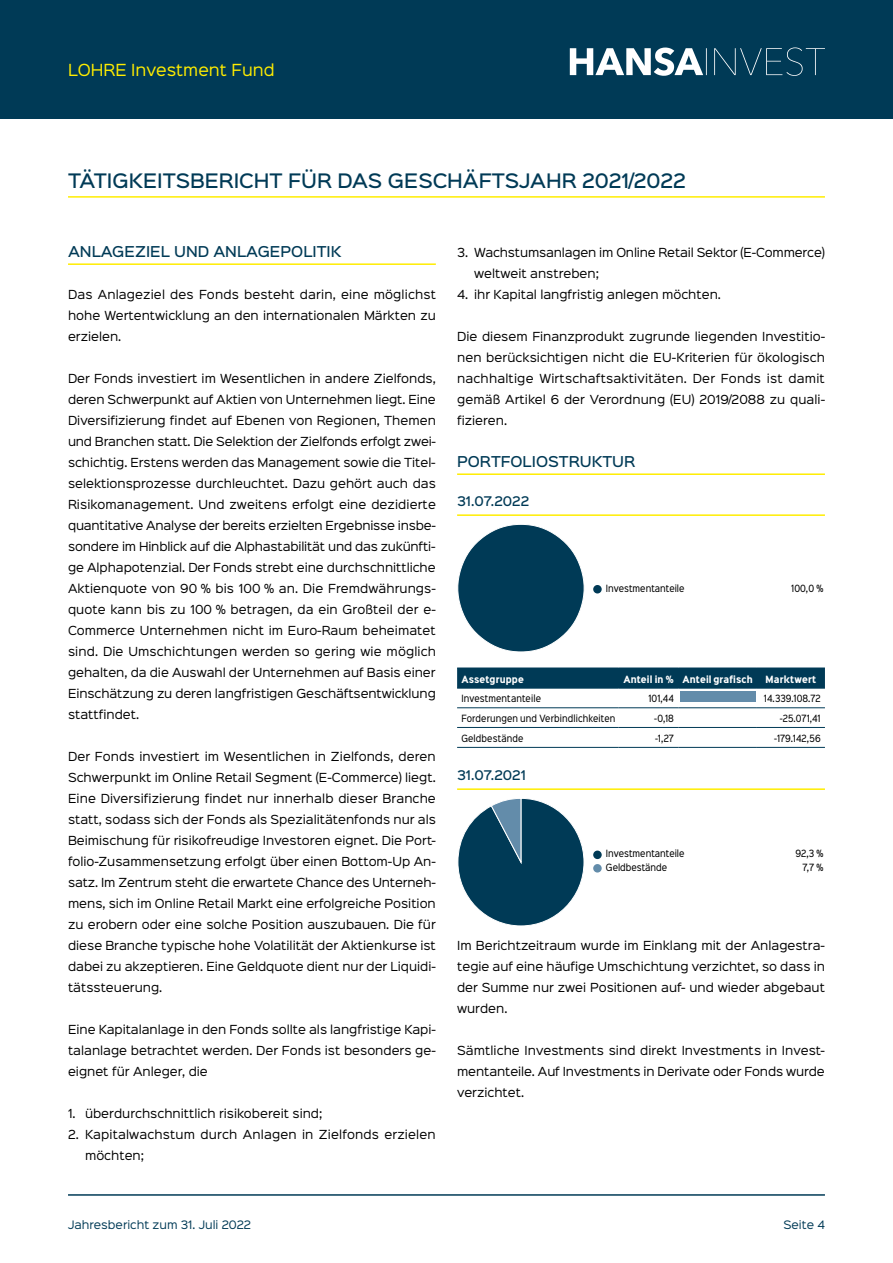
<style>
.page{position:relative;width:893px;height:1263px;background:#fff}
.page>*{position:absolute;margin:0;border:0;box-sizing:border-box;transform-origin:0 0}
.t1{font:500 18px "Sinkin Sans 500";color:#003a56}
.t2{font:15px "Sinkin Sans 400";color:#ffed00}
.t3{font:500 13.5px "Sinkin Sans 500";color:#003a56}
.t4{font:500 12px "Sinkin Sans 500";color:#003a56}
.t5{font:11.25px/21px "Sinkin Sans 400";color:#000;text-align:justify}
.t6{font:10.5px "Sinkin Sans 400";color:#003a56}
.t7{font:9px "Sinkin Sans Narrow W01 400 Rg";letter-spacing:.01em;color:#000}
.t8{font:700 9px "Sinkin Sans Narrow W01 700";letter-spacing:.015em;color:#fff}
</style>
<div class="page">
<div style="left:0;top:0;width:893px;height:119px;background:#003a56"></div>
<svg style="left:570px;top:47px;width:255px;height:29px"></svg>
<hr style="left:68px;top:1194px;width:757px;height:2px;background:#003a56">
<hr style="left:68px;top:263px;width:368px;height:2px;background:#ffed00">
<hr style="left:457px;top:473px;width:368px;height:2px;background:#ffed00">
<hr style="left:68px;top:196px;width:757px;height:2px;background:#ffed00">
<hr style="left:457px;top:514px;width:368px;height:2px;background:#ffed00">
<div style="left:593px;top:585px;width:9px;height:8px;background:#003a56;border-radius:50%"></div>
<svg style="left:457px;top:524px;width:128px;height:128px"></svg>
<hr style="left:457px;top:788px;width:368px;height:2px;background:#ffed00">
<div style="left:593px;top:864px;width:9px;height:8px;background:#638caa;border-radius:50%"></div>
<svg style="left:593px;top:850px;width:9px;height:9px"></svg>
<svg style="left:458px;top:798px;width:126px;height:128px"></svg>
<div style="left:457px;top:669px;width:368px;height:19px;background:#003a56"></div>
<hr style="left:457px;top:688px;width:162px;height:1px;background:#003a56">
<hr style="left:619px;top:688px;width:59px;height:1px;background:#003a56">
<hr style="left:678px;top:688px;width:79px;height:1px;background:#003a56">
<hr style="left:757px;top:688px;width:68px;height:1px;background:#003a56">
<hr style="left:457px;top:668px;width:162px;height:1px;background:#003a56">
<hr style="left:619px;top:668px;width:59px;height:1px;background:#003a56">
<hr style="left:678px;top:668px;width:79px;height:1px;background:#003a56">
<hr style="left:757px;top:668px;width:68px;height:1px;background:#003a56">
<hr style="left:457px;top:707px;width:162px;height:1px;background:#003a56">
<hr style="left:619px;top:707px;width:59px;height:1px;background:#003a56">
<hr style="left:678px;top:707px;width:79px;height:1px;background:#003a56">
<hr style="left:757px;top:707px;width:68px;height:1px;background:#003a56">
<hr style="left:457px;top:727px;width:162px;height:1px;background:#003a56">
<hr style="left:619px;top:727px;width:59px;height:1px;background:#003a56">
<hr style="left:678px;top:727px;width:79px;height:1px;background:#003a56">
<hr style="left:757px;top:727px;width:68px;height:1px;background:#003a56">
<hr style="left:457px;top:747px;width:162px;height:1px;background:#003a56">
<hr style="left:619px;top:747px;width:59px;height:1px;background:#003a56">
<hr style="left:678px;top:747px;width:79px;height:1px;background:#003a56">
<hr style="left:757px;top:747px;width:68px;height:1px;background:#003a56">
<div style="left:681px;top:691px;width:75px;height:11px;background:#638caa"></div>
<h2 class="t2" style="left:68px;top:57px;width:208px">LOHRE Investment Fund</h2>
<h1 class="t1" style="left:68px;top:165px;width:619px">TÄTIGKEITSBERICHT FÜR DAS GESCHÄFTSJAHR 2021/2022</h1>
<p class="t3" style="left:68px;top:240px;width:275px">ANLAGEZIEL UND ANLAGEPOLITIK</p>
<p class="t5" style="left:68px;top:283px;width:369px">Das Anlageziel des Fonds besteht darin, eine möglichst hohe Wertentwicklung an den internationalen Märkten zu erzielen.</p>
<p class="t5" style="left:68px;top:367px;width:370px">Der Fonds investiert im Wesentlichen in andere Zielfonds, deren Schwerpunkt auf Aktien von Unternehmen liegt. Eine Diversifizierung findet auf Ebenen von Regionen, Themen und Branchen statt. Die Selektion der Zielfonds erfolgt zwei&shy;schichtig. Erstens werden das Management sowie die Titel&shy;selektionsprozesse durchleuchtet. Dazu gehört auch das Risikomanagement. Und zweitens erfolgt eine dezidierte quantitative Analyse der bereits erzielten Ergebnisse insbe&shy;sondere im Hinblick auf die Alphastabilität und das zukünfti&shy;ge Alphapotenzial. Der Fonds strebt eine durchschnittliche Aktienquote von 90 % bis 100 % an. Die Fremdwährungs&shy;quote kann bis zu 100 % betragen, da ein Großteil der e-Commerce Unternehmen nicht im Euro-Raum beheimatet sind. Die Umschichtungen werden so gering wie möglich gehalten, da die Auswahl der Unternehmen auf Basis einer Einschätzung zu deren langfristigen Geschäftsentwicklung stattfindet.</p>
<p class="t5" style="left:68px;top:745px;width:369px">Der Fonds investiert im Wesentlichen in Zielfonds, deren Schwerpunkt im Online Retail Segment (E-Commerce) liegt.<br>Eine Diversifizierung findet nur innerhalb dieser Branche statt, sodass sich der Fonds als Spezialitätenfonds nur als Beimischung für risikofreudige Investoren eignet. Die Port&shy;folio-Zusammensetzung erfolgt über einen Bottom-Up An&shy;satz. Im Zentrum steht die erwartete Chance des Unterneh&shy;mens, sich im Online Retail Markt eine erfolgreiche Position zu erobern oder eine solche Position auszubauen. Die für diese Branche typische hohe Volatilität der Aktienkurse ist dabei zu akzeptieren. Eine Geldquote dient nur der Liquidi&shy;tätssteuerung.</p>
<p class="t5" style="left:68px;top:1018px;width:369px">Eine Kapitalanlage in den Fonds sollte als langfristige Kapi&shy;talanlage betrachtet werden. Der Fonds ist besonders ge&shy;eignet für Anleger, die</p>
<p class="t5" style="left:68px;top:1102px;width:256px">1. überdurchschnittlich risikobereit sind;</p>
<p class="t5" style="left:85px;top:1123px;width:352px;text-indent:-17px">2. Kapitalwachstum durch Anlagen in Zielfonds erzielen möchten;</p>
<p class="t5" style="left:474px;top:241px;width:352px;text-indent:-17px">3. Wachstumsanlagen im Online Retail Sektor (E-Commerce) weltweit anstreben;</p>
<p class="t5" style="left:457px;top:283px;width:265px">4. ihr Kapital langfristig anlegen möchten.</p>
<p class="t5" style="left:457px;top:325px;width:369px">Die diesem Finanzprodukt zugrunde liegenden Investitio&shy;nen berücksichtigen nicht die EU-Kriterien für ökologisch nachhaltige Wirtschaftsaktivitäten. Der Fonds ist damit gemäß Artikel 6 der Verordnung (EU) 2019/2088 zu quali&shy;fizieren.</p>
<p class="t3" style="left:457px;top:450px;width:180px">PORTFOLIOSTRUKTUR</p>
<p class="t4" style="left:457px;top:491px;width:74px">31.07.2022</p>
<p class="t7" style="left:606px;top:582px;width:80px">Investmentanteile</p>
<p class="t7" style="left:791px;top:582px;width:34px">100,0 %</p>
<p class="t8" style="left:461px;top:672px;width:64px">Assetgruppe</p>
<p class="t8" style="left:623px;top:672px;width:131px">Anteil in % Anteil grafisch</p>
<p class="t8" style="left:766px;top:672px;width:52px">Marktwert</p>
<p class="t7" style="left:461px;top:692px;width:81px">Investmentanteile</p>
<p class="t7" style="left:648px;top:692px;width:27px">101,44</p>
<p class="t7" style="left:764px;top:692px;width:58px">14.339.108.72</p>
<p class="t7" style="left:461px;top:712px;width:156px">Forderungen und Verbindlichkeiten</p>
<p class="t7" style="left:654px;top:712px;width:21px">-0,18</p>
<p class="t7" style="left:780px;top:712px;width:42px">-25.071,41</p>
<p class="t7" style="left:461px;top:732px;width:64px">Geldbestände</p>
<p class="t7" style="left:655px;top:732px;width:20px">-1,27</p>
<p class="t7" style="left:774px;top:732px;width:48px">-179.142,56</p>
<p class="t4" style="left:457px;top:765px;width:70px">31.07.2021</p>
<p class="t7" style="left:606px;top:847px;width:80px">Investmentanteile</p>
<p class="t7" style="left:795px;top:847px;width:30px">92,3 %</p>
<p class="t7" style="left:606px;top:861px;width:63px">Geldbestände</p>
<p class="t7" style="left:802px;top:861px;width:22px">7,7 %</p>
<p class="t5" style="left:457px;top:934px;width:369px">Im Berichtzeitraum wurde im Einklang mit der Anlagestra&shy;tegie auf eine häufige Umschichtung verzichtet, so dass in der Summe nur zwei Positionen auf- und wieder abgebaut wurden.</p>
<p class="t5" style="left:457px;top:1039px;width:369px">Sämtliche Investments sind direkt Investments in Invest&shy;mentanteile. Auf Investments in Derivate oder Fonds wurde verzichtet.</p>
<p class="t6" style="left:68px;top:1216px;width:185px">Jahresbericht zum 31. Juli 2022</p>
<p class="t6" style="left:783px;top:1216px;width:43px">Seite 4</p>
</div>
